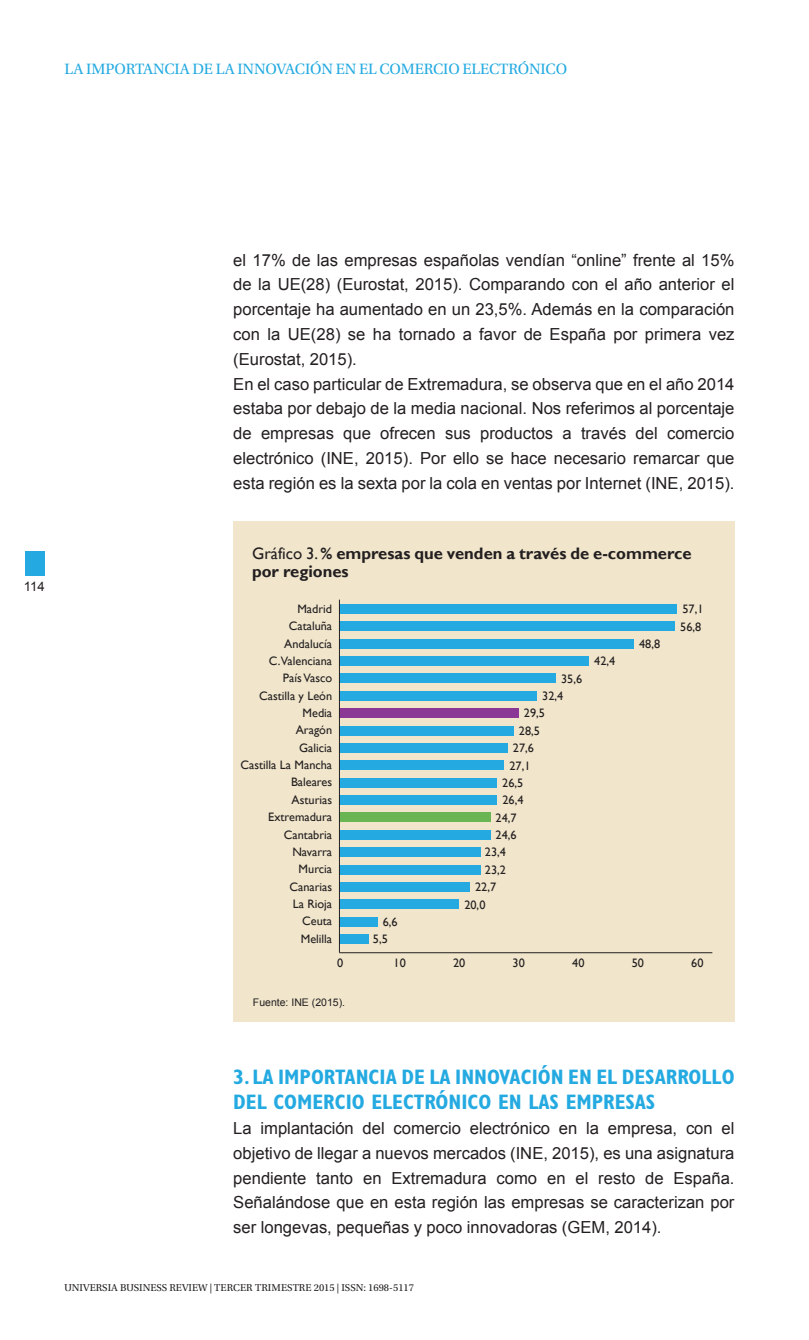
<style>
.page{position:relative;width:809px;height:1340px;background:#fff}
.page>*{position:absolute;margin:0;border:0;box-sizing:border-box;transform-origin:0 0}
.TXTO_CORRIDO{font:700 condensed 21px/24.8px "Gill Sans Std";color:#24aae1}
.TXTO_CORRIDO-2{font:16.62px/24.8px "Arial";color:#231f20;text-align:justify}
.TXTO_CORRIDO-3{font:700 16.62px/18.4px "Gill Sans";color:#231f20}
.t1{font:15.75px "Utopia Std";letter-spacing:-.01em;color:#24aae1}
.t2{font:13.12px "Arial";color:#231f20}
.tabla__texto_tabla{font:12.25px "Gill Sans";color:#231f20}
.t3{font:10.5px "Utopia Std";color:#231f20}
.tabla__fuente{font:10.5px "Arial";color:#231f20}
.s1{font-weight:400}
</style>
<div class="page">
<div style="left:25px;top:551px;width:20px;height:24px;background:#24aae1"></div>
<div style="left:233px;top:521px;width:501px;height:500px;background:#f1e6cc"></div>
<hr style="left:339px;top:952px;width:373px;height:1px;background:#231f20">
<div style="left:339px;top:604px;width:338px;height:9px;background:#24aae1"></div>
<div style="left:339px;top:621px;width:336px;height:10px;background:#24aae1"></div>
<div style="left:339px;top:639px;width:294px;height:9px;background:#24aae1"></div>
<div style="left:339px;top:656px;width:250px;height:9px;background:#24aae1"></div>
<div style="left:339px;top:673px;width:217px;height:10px;background:#24aae1"></div>
<div style="left:339px;top:691px;width:198px;height:9px;background:#24aae1"></div>
<div style="left:339px;top:708px;width:180px;height:10px;background:#8b3795"></div>
<div style="left:339px;top:726px;width:175px;height:9px;background:#24aae1"></div>
<div style="left:339px;top:743px;width:169px;height:9px;background:#24aae1"></div>
<div style="left:339px;top:760px;width:165px;height:10px;background:#24aae1"></div>
<div style="left:339px;top:778px;width:157px;height:9px;background:#24aae1"></div>
<div style="left:339px;top:795px;width:157px;height:9px;background:#24aae1"></div>
<div style="left:339px;top:812px;width:151px;height:10px;background:#69b553"></div>
<div style="left:339px;top:830px;width:151px;height:9px;background:#24aae1"></div>
<div style="left:339px;top:847px;width:141px;height:9px;background:#24aae1"></div>
<div style="left:339px;top:864px;width:141px;height:10px;background:#24aae1"></div>
<div style="left:339px;top:882px;width:131px;height:9px;background:#24aae1"></div>
<div style="left:339px;top:899px;width:120px;height:10px;background:#24aae1"></div>
<div style="left:339px;top:917px;width:38px;height:9px;background:#24aae1"></div>
<div style="left:339px;top:934px;width:29px;height:9px;background:#24aae1"></div>
<hr style="left:339px;top:599px;width:1px;height:353px;background:#231f20">
<p class="t1" style="left:65px;top:60px;width:504px">LA IMPORTANCIA DE LA INNOVACIÓN EN EL COMERCIO ELECTRÓNICO</p>
<p class="t2" style="left:24px;top:577px;width:22px">114</p>
<p class="TXTO_CORRIDO-2" style="left:233px;top:247px;width:503px">el 17% de las empresas españolas vendían “online” frente al 15% de la UE(28) (Eurostat, 2015). Comparando con el año anterior el porcentaje ha aumentado en un 23,5%. Además en la comparación con la UE(28) se ha tornado a favor de España por primera vez (Eurostat, 2015).</p>
<p class="TXTO_CORRIDO-2" style="left:233px;top:371px;width:503px">En el caso particular de Extremadura, se observa que en el año 2014 estaba por debajo de la media nacional. Nos referimos al porcentaje de empresas que ofrecen sus productos a través del comercio electrónico (INE, 2015). Por ello se hace necesario remarcar que esta región es la sexta por la cola en ventas por Internet (INE, 2015).</p>
<p class="TXTO_CORRIDO-3" style="left:252px;top:544px;width:441px"><span class="s1">Gráfico 3.</span> % empresas que venden a través de e-commerce por regiones</p>
<p class="tabla__texto_tabla" style="left:297px;top:601px;width:36px">Madrid</p>
<p class="tabla__texto_tabla" style="left:289px;top:619px;width:45px">Cataluña</p>
<p class="tabla__texto_tabla" style="left:284px;top:636px;width:49px">Andalucía</p>
<p class="tabla__texto_tabla" style="left:269px;top:653px;width:65px">C.Valenciana</p>
<p class="tabla__texto_tabla" style="left:283px;top:671px;width:51px">País Vasco</p>
<p class="tabla__texto_tabla" style="left:259px;top:688px;width:74px">Castilla y León</p>
<p class="tabla__texto_tabla" style="left:302px;top:705px;width:31px">Media</p>
<p class="tabla__texto_tabla" style="left:296px;top:723px;width:38px">Aragón</p>
<p class="tabla__texto_tabla" style="left:299px;top:740px;width:34px">Galicia</p>
<p class="tabla__texto_tabla" style="left:240px;top:758px;width:93px">Castilla La Mancha</p>
<p class="tabla__texto_tabla" style="left:291px;top:775px;width:43px">Baleares</p>
<p class="tabla__texto_tabla" style="left:291px;top:792px;width:42px">Asturias</p>
<p class="tabla__texto_tabla" style="left:268px;top:810px;width:65px">Extremadura</p>
<p class="tabla__texto_tabla" style="left:284px;top:827px;width:50px">Cantabria</p>
<p class="tabla__texto_tabla" style="left:292px;top:844px;width:41px">Navarra</p>
<p class="tabla__texto_tabla" style="left:299px;top:862px;width:35px">Murcia</p>
<p class="tabla__texto_tabla" style="left:289px;top:879px;width:44px">Canarias</p>
<p class="tabla__texto_tabla" style="left:293px;top:896px;width:41px">La Rioja</p>
<p class="tabla__texto_tabla" style="left:302px;top:914px;width:31px">Ceuta</p>
<p class="tabla__texto_tabla" style="left:301px;top:931px;width:33px">Melilla</p>
<p class="tabla__texto_tabla" style="left:682px;top:602px;width:23px">57,1</p>
<p class="tabla__texto_tabla" style="left:680px;top:619px;width:23px">56,8</p>
<p class="tabla__texto_tabla" style="left:639px;top:636px;width:23px">48,8</p>
<p class="tabla__texto_tabla" style="left:594px;top:654px;width:23px">42,4</p>
<p class="tabla__texto_tabla" style="left:561px;top:671px;width:23px">35,6</p>
<p class="tabla__texto_tabla" style="left:542px;top:689px;width:23px">32,4</p>
<p class="tabla__texto_tabla" style="left:524px;top:706px;width:23px">29,5</p>
<p class="tabla__texto_tabla" style="left:519px;top:723px;width:23px">28,5</p>
<p class="tabla__texto_tabla" style="left:513px;top:741px;width:23px">27,6</p>
<p class="tabla__texto_tabla" style="left:509px;top:758px;width:23px">27,1</p>
<p class="tabla__texto_tabla" style="left:502px;top:775px;width:23px">26,5</p>
<p class="tabla__texto_tabla" style="left:502px;top:793px;width:23px">26,4</p>
<p class="tabla__texto_tabla" style="left:495px;top:810px;width:23px">24,7</p>
<p class="tabla__texto_tabla" style="left:495px;top:827px;width:23px">24,6</p>
<p class="tabla__texto_tabla" style="left:485px;top:845px;width:23px">23,4</p>
<p class="tabla__texto_tabla" style="left:485px;top:862px;width:23px">23,2</p>
<p class="tabla__texto_tabla" style="left:475px;top:879px;width:23px">22,7</p>
<p class="tabla__texto_tabla" style="left:464px;top:897px;width:23px">20,0</p>
<p class="tabla__texto_tabla" style="left:382px;top:914px;width:16px">6,6</p>
<p class="tabla__texto_tabla" style="left:373px;top:932px;width:16px">5,5</p>
<p class="tabla__texto_tabla" style="left:337px;top:955px;width:8px">0</p>
<p class="tabla__texto_tabla" style="left:393px;top:955px;width:14px">10</p>
<p class="tabla__texto_tabla" style="left:453px;top:955px;width:14px">20</p>
<p class="tabla__texto_tabla" style="left:512px;top:955px;width:14px">30</p>
<p class="tabla__texto_tabla" style="left:572px;top:955px;width:14px">40</p>
<p class="tabla__texto_tabla" style="left:631px;top:955px;width:14px">50</p>
<p class="tabla__texto_tabla" style="left:691px;top:955px;width:14px">60</p>
<p class="tabla__fuente" style="left:253px;top:995px;width:94px">Fuente: INE (2015).</p>
<p class="TXTO_CORRIDO" style="left:233px;top:1064px;width:503px">3. LA IMPORTANCIA DE LA INNOVACIÓN EN EL DESARROLLO<br>DEL COMERCIO ELECTRÓNICO EN LAS EMPRESAS</p>
<p class="TXTO_CORRIDO-2" style="left:233px;top:1115px;width:503px">La implantación del comercio electrónico en la empresa, con el objetivo de llegar a nuevos mercados (INE, 2015), es una asignatura pendiente tanto en Extremadura como en el resto de España.<br>Señalándose que en esta región las empresas se caracterizan por ser longevas, pequeñas y poco innovadoras (GEM, 2014).</p>
<p class="t3" style="left:64px;top:1281px;width:351px">UNIVERSIA BUSINESS REVIEW | TERCER TRIMESTRE 2015 | ISSN: 1698-5117</p>
</div>
